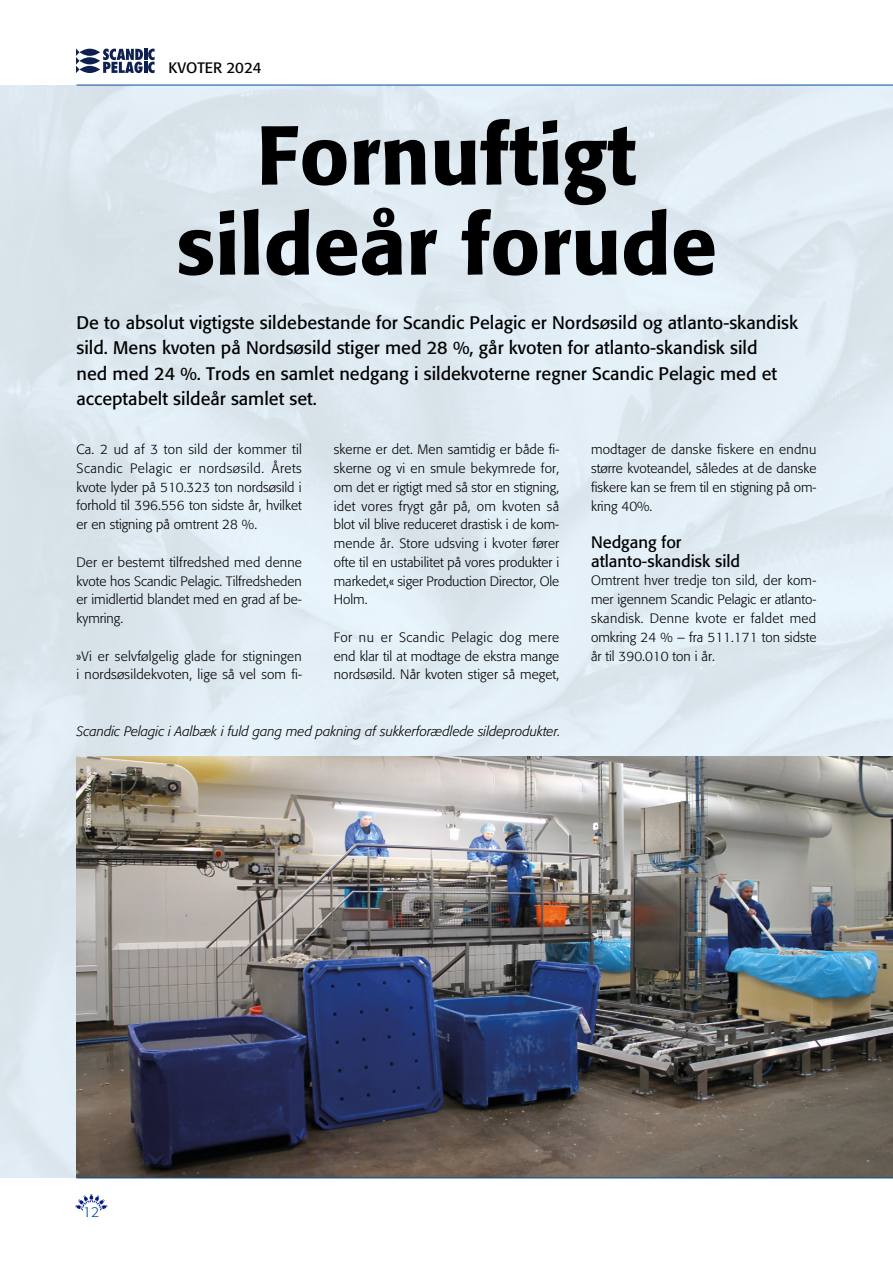
<style>
.page{position:relative;width:893px;height:1263px;background:#fff}
.page>*{position:absolute;margin:0;border:0;box-sizing:border-box;transform-origin:0 0}
.t1{font:500 82.5px/90px "Formata";color:#000;text-align:center}
.t2{font:18px/25.5px "Formata";color:#000}
.t3{font:16.5px/18.8px "Formata";color:#000}
.t4{font:15px "Formata";color:#000}
.t5{font:300 14.25px "Formata";color:#004f9f}
.t6{font:300 13.5px/18.8px "Formata";color:#000;text-align:justify}
.t7{font:italic 300 13.5px "Formata";color:#000}
.t8{font:300 13.5px/18.8px "Formata";letter-spacing:.02em;color:#000}
.t9{font:7.5px "Formata";color:#fff}
</style>
<div class="page">
<svg style="left:75px;top:1194px;width:32px;height:16px"></svg>
<img style="left:0;top:85px;width:893px;height:1092px">
<svg style="left:103px;top:49px;width:52px;height:24px"></svg>
<svg style="left:80px;top:49px;width:20px;height:7px"></svg>
<svg style="left:80px;top:57px;width:20px;height:7px"></svg>
<svg style="left:80px;top:66px;width:20px;height:7px"></svg>
<svg style="left:76px;top:48px;width:4px;height:25px"></svg>
<img style="left:77px;top:757px;width:816px;height:420px">
<hr style="left:77px;top:85px;width:816px;height:1px;background:#004f9f">
<hr style="left:77px;top:1177px;width:816px;height:1px;background:#004f9f">
<p class="t4" style="left:168px;top:59px;width:95px">KVOTER 2024</p>
<h1 class="t1" style="left:176px;top:110px;width:543px">Fornuftigt sildeår forude</h1>
<p class="t2" style="left:77px;top:309px;width:723px">De to absolut vigtigste sildebestande for Scandic Pelagic er Nordsøsild og atlanto-skandisk sild. Mens kvoten på Nordsøsild stiger med 28 %, går kvoten for atlanto-skandisk sild<br>ned med 24 %. Trods en samlet nedgang i sildekvoterne regner Scandic Pelagic med et acceptabelt sildeår samlet set.</p>
<p class="t6" style="left:77px;top:440px;width:227px">Ca. 2 ud af 3 ton sild der kommer til Scandic Pelagic er nordsøsild. Årets kvote lyder på 510.323 ton nordsøsild i forhold til 396.556 ton sidste år, hvilket er en stigning på omtrent 28 %.</p>
<p class="t6" style="left:77px;top:553px;width:227px">Der er bestemt tilfredshed med denne kvote hos Scandic Pelagic. Tilfredsheden er imidlertid blandet med en grad af be&shy;kymring.</p>
<p class="t8" style="left:77px;top:646px;width:227px">»Vi er selvfølgelig glade for stigningen i nordsøsildekvoten, lige så vel som fi-</p>
<p class="t6" style="left:334px;top:440px;width:227px">skerne er det. Men samtidig er både fi&shy;skerne og vi en smule bekymrede for, om det er rigtigt med så stor en stigning, idet vores frygt går på, om kvoten så blot vil blive reduceret drastisk i de kom&shy;mende år. Store udsving i kvoter fører ofte til en ustabilitet på vores produkter i markedet,« siger Production Director, Ole Holm.</p>
<p class="t6" style="left:334px;top:628px;width:227px">For nu er Scandic Pelagic dog mere end klar til at modtage de ekstra mange nordsøsild. Når kvoten stiger så meget,</p>
<p class="t7" style="left:77px;top:723px;width:486px">Scandic Pelagic i Aalbæk i fuld gang med pakning af sukkerforædlede sildeprodukter.</p>
<p class="t9" style="left:84px;top:832px;width:68px;rotate:-90deg">Foto: Lærke Worsøe</p>
<p class="t6" style="left:591px;top:440px;width:227px">modtager de danske fiskere en endnu større kvoteandel, således at de danske fiskere kan se frem til en stigning på om&shy;kring 40%.</p>
<p class="t3" style="left:591px;top:533px;width:151px">Nedgang for atlanto-skandisk sild</p>
<p class="t6" style="left:591px;top:571px;width:227px">Omtrent hver tredje ton sild, der kom&shy;mer igennem Scandic Pelagic er atlanto&shy;skandisk. Denne kvote er faldet med omkring 24 % – fra 511.171 ton sidste år til 390.010 ton i år.</p>
<p class="t5" style="left:83px;top:1203px;width:18px">12</p>
</div>
